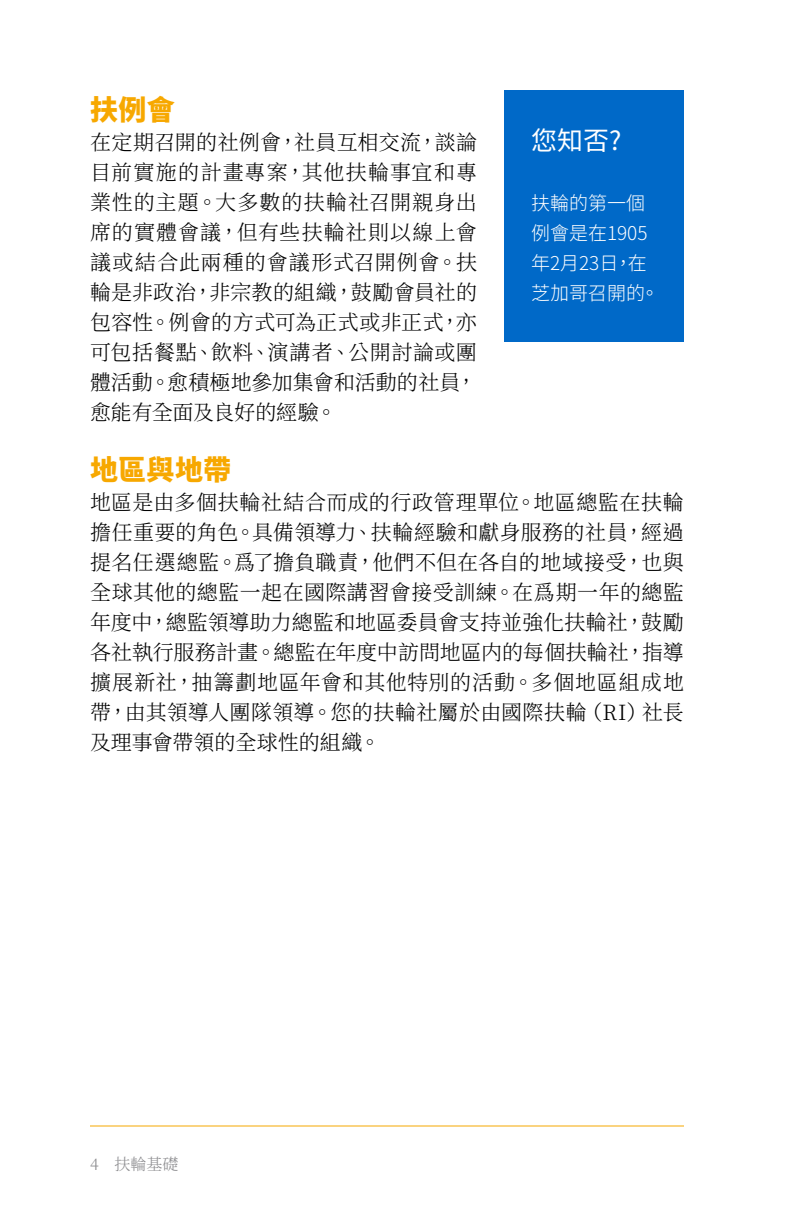
<style>
.page{position:relative;width:792px;height:1224px;background:#fff}
.page>*{position:absolute;margin:0;border:0;box-sizing:border-box;transform-origin:0 0}
.t1{font:800 28px "Source Han Sans TW";letter-spacing:.015em;color:#f7a800}
.t2{font:26px "Source Han Sans TW";color:#fff}
.t3{font:300 21px/30px "Source Han Serif TC";letter-spacing:.01em;color:#000;text-align:justify}
.t4{font:300 19px/30px "Source Han Sans TW";color:#fff}
.t5{font:300 16px "Source Han Serif TC";color:#8a8a8d}
</style>
<div class="page">
<hr style="left:90px;top:1126px;width:594px;height:1px;background:#f7a800">
<div style="left:504px;top:90px;width:180px;height:252px;background:#0069c8"></div>
<h1 class="t1" style="left:90px;top:94px;width:86px">扶例會</h1>
<p class="t3" style="left:90px;top:128px;width:389px">在定期召開的社例會，社員互相交流，談論目前實施的計畫專案，其他扶輪事宜和專業性的主題。大多數的扶輪社召開親身出席的實體會議，但有些扶輪社則以線上會議或結合此兩種的會議形式召開例會。扶輪是非政治，非宗教的組織，鼓勵會員社的包容性。例會的方式可為正式或非正式，亦可包括餐點、飲料、演講者、公開討論或團體活動。愈積極地參加集會和活動的社員，愈能有全面及良好的經驗。</p>
<h1 class="t1" style="left:90px;top:454px;width:143px">地區與地帶</h1>
<p class="t3" style="left:90px;top:488px;width:596px">地區是由多個扶輪社結合而成的行政管理單位。地區總監在扶輪擔任重要的角色。具備領導力、扶輪經驗和獻身服務的社員，經過提名任選總監。爲了擔負職責，他們不但在各自的地域接受，也與全球其他的總監一起在國際講習會接受訓練。在爲期一年的總監年度中，總監領導助力總監和地區委員會支持並強化扶輪社，鼓勵各社執行服務計畫。總監在年度中訪問地區内的每個扶輪社，指導擴展新社，抽籌劃地區年會和其他特別的活動。多個地區組成地帶，由其領導人團隊領導。您的扶輪社屬於由國際扶輪（RI）社長及理事會帶領的全球性的組織。</p>
<p class="t2" style="left:531px;top:126px;width:92px">您知否?</p>
<p class="t4" style="left:531px;top:188px;width:130px">扶輪的第一個例會是在1905年2月23日，在芝加哥召開的。</p>
<p class="t5" style="left:90px;top:1155px;width:90px">4 扶輪基礎</p>
</div>
